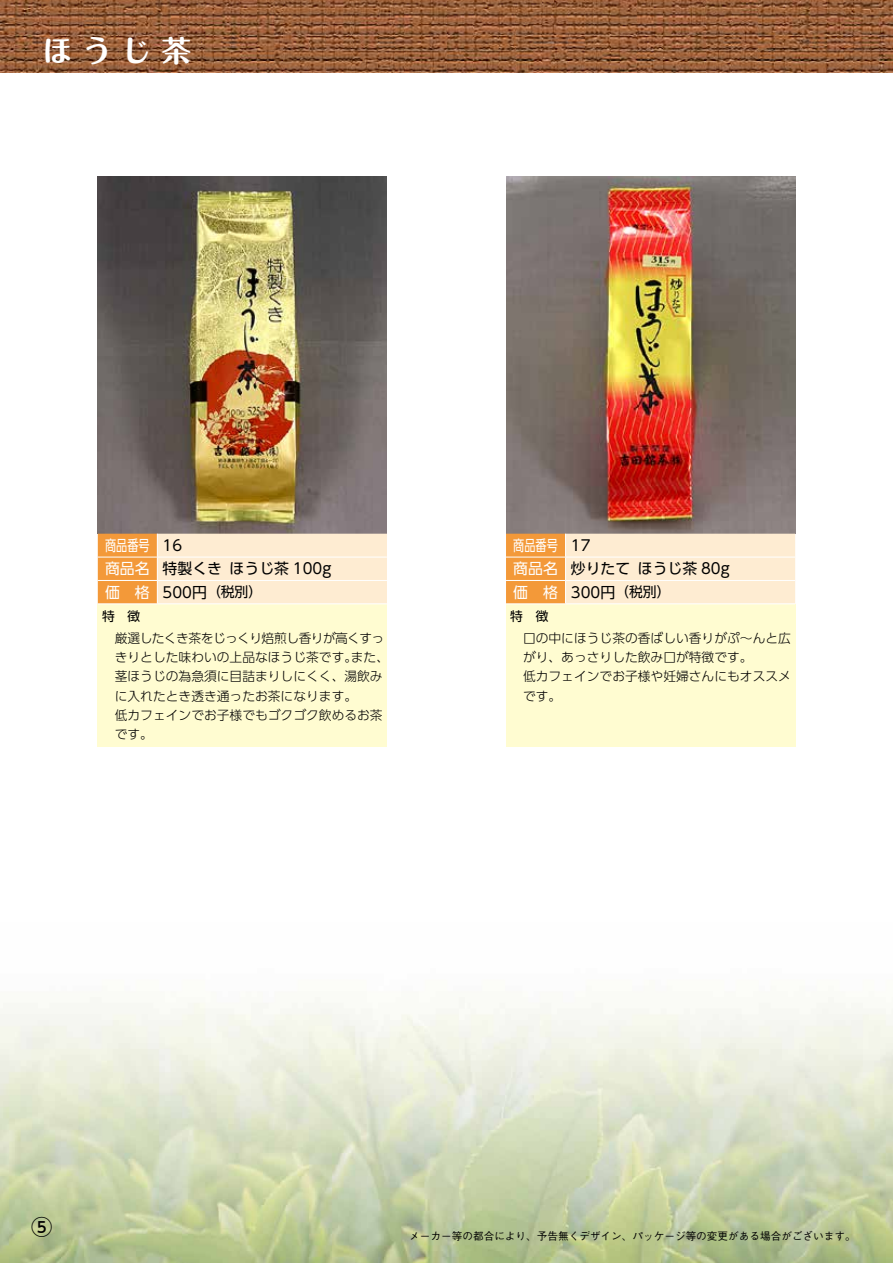
<style>
.page{position:relative;width:893px;height:1263px;background:#fff}
.page>*{position:absolute;margin:0;border:0;box-sizing:border-box;transform-origin:0 0}
.t1{font:700 29.7px "Maru Fo Pro";color:#fff}
.t2{font:500 21.3px "UD Shin Go Pro";color:#000}
.t3{font:14.85px/23.5px "UD Shin Go Pro";color:#000}
.t4{font:300 12.75px/19.4px "UD Shin Go Pro";color:#000}
.t5{font:12.75px "UD Shin Go Pro";color:#000}
.t6{font:500 10.65px "Gothic BBB Pr 6 N";color:#000}
.s1{color:#fff}
.s2{font-size:13.8px}
</style>
<div class="page">
<img style="left:0;top:997px;width:893px;height:266px">
<img style="left:506px;top:176px;width:289px;height:358px">
<img style="left:98px;top:176px;width:289px;height:358px">
<img style="left:0;top:0;width:893px;height:72px">
<div style="left:98px;top:604px;width:289px;height:142px;background:#fffcd1"></div>
<div style="left:506px;top:604px;width:289px;height:142px;background:#fffcd1"></div>
<svg style="left:98px;top:534px;width:289px;height:69px;background:#fbdcb5"></svg>
<svg style="left:506px;top:534px;width:289px;height:69px;background:#fbdcb5"></svg>
<h1 class="t1" style="left:43px;top:27px;width:150px">ほうじ茶</h1>
<p class="t3" style="left:105px;top:533px;width:228px"><span class="s1">商品番号</span> 16<br><span class="s1">商品名</span> 特製くき　ほうじ茶 100g<span class="s1">価　格</span> 500円<span class="s2">（税別）</span></p>
<p class="t5" style="left:102px;top:606px;width:40px">特　徴</p>
<p class="t4" style="left:115px;top:628px;width:276px">厳選したくき茶をじっくり焙煎し香りが高くすっきりとした味わいの上品なほうじ茶です。また、茎ほうじの為急須に目詰まりしにくく、湯飲みに入れたとき透き通ったお茶になります。<br>低カフェインでお子様でもゴクゴク飲めるお茶です。</p>
<p class="t3" style="left:513px;top:533px;width:218px"><span class="s1">商品番号</span> 17<br><span class="s1">商品名</span> 炒りたて　ほうじ茶 80g<span class="s1">価　格</span> 300円<span class="s2">（税別）</span></p>
<p class="t5" style="left:510px;top:606px;width:40px">特　徴</p>
<p class="t4" style="left:523px;top:628px;width:269px">口の中にほうじ茶の香ばしい香りがぷ～んと広がり、あっさりした飲み口が特徴です。<br>低カフェインでお子様や妊婦さんにもオススメです。</p>
<h2 class="t2" style="left:31px;top:1209px;width:23px">⑤</h2>
<p class="t6" style="left:409px;top:1228px;width:448px">メーカー等の都合により、予告無くデザイン、パッケージ等の変更がある場合がございます。</p>
</div>
